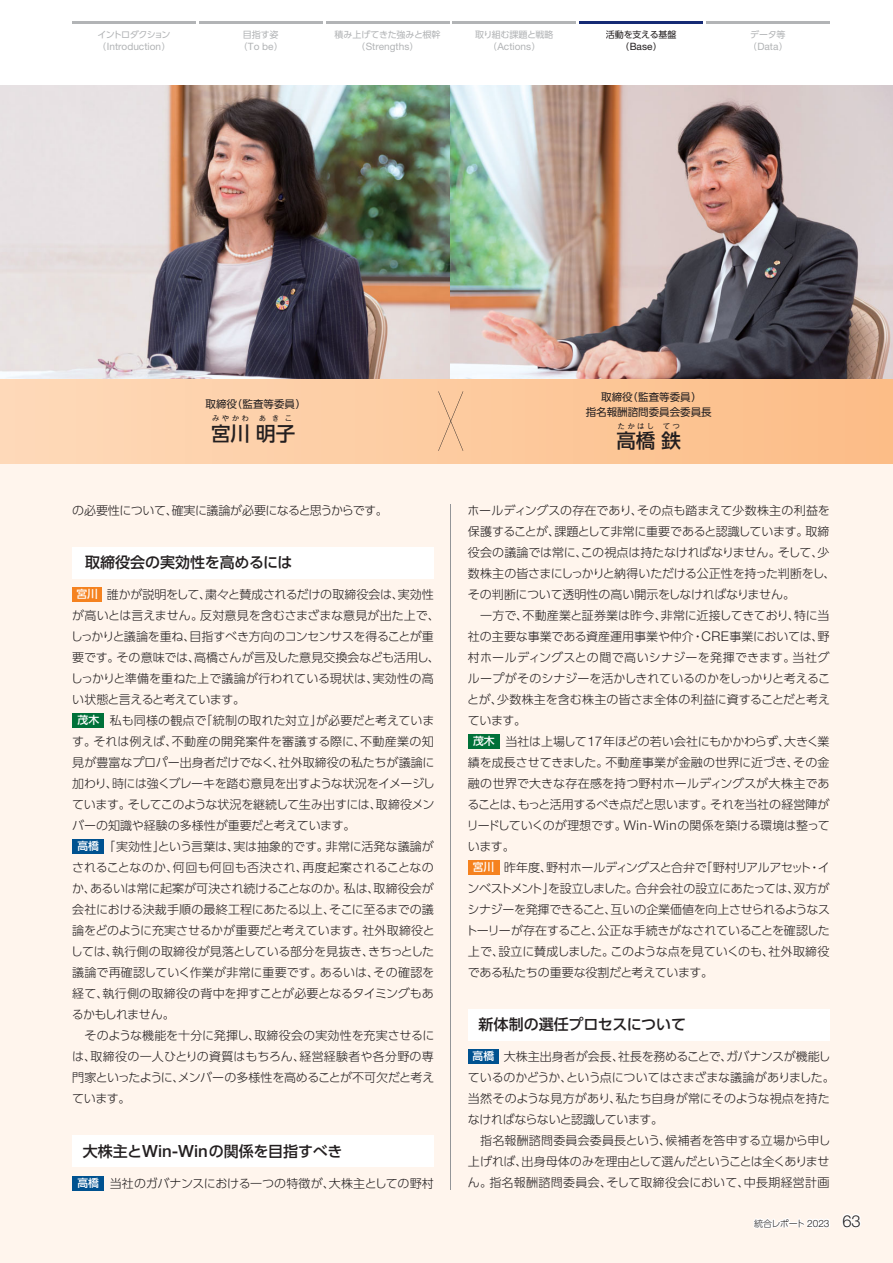
<style>
.page{position:relative;width:893px;height:1263px;background:#fff}
.page>*{position:absolute;margin:0;border:0;box-sizing:border-box;transform-origin:0 0}
.t1{font:19.5px "UD Shin Go Pr 6 Medium 90 pv RKSJ H";color:#231f20}
.t2{font:15px "UD Shin Go Pr 6 Medium 90 pv RKSJ H";letter-spacing:-.01em;color:#231f20}
.t3{font:12px/21px "UD Shin Go Pr 6 Light 90 pv RKSJ H";letter-spacing:-.01em;color:#231f20}
.t4{font:12px "UD Shin Go Pr 6 Light 90 pv RKSJ H";letter-spacing:-.03em;color:#231f20}
.t5{font:12px "UD Shin Go Pr 6 Light 90 pv RKSJ H";letter-spacing:.02em;color:#231f20}
.t6{font:12px "UD Shin Go Pr 6 Light 90 pv RKSJ H";letter-spacing:-.045em;color:#231f20}
.t7{font:12px "UD Shin Go Pr 6 Light 90 pv RKSJ H";letter-spacing:-.035em;color:#231f20}
.t8{font:12px "UD Shin Go Pr 6 Light 90 pv RKSJ H";letter-spacing:.03em;color:#231f20}
.t9{font:12px "UD Shin Go Pr 6 Light 90 pv RKSJ H";letter-spacing:.025em;color:#231f20}
.t10{font:12px "UD Shin Go Pr 6 Light 90 pv RKSJ H";letter-spacing:.015em;color:#231f20}
.t11{font:12px "UD Shin Go Pr 6 Light 90 pv RKSJ H";letter-spacing:.01em;color:#231f20}
.t12{font:12px "UD Shin Go Pr 6 Light 90 pv RKSJ H";letter-spacing:-.05em;color:#231f20}
.t13{font:12px "UD Shin Go Pr 6 Light 90 pv RKSJ H";letter-spacing:-.07em;color:#231f20}
.t14{font:10.5px/15px "UD Shin Go Pr 6 Regular 90 pv RKSJ H";color:#231f20;text-align:center}
.t15{font:10.05px "Helvetica Neue LT Pro";color:#b2b4b6}
.t16{font:10.05px "Helvetica Neue LT Pro";color:#231f20}
.t17{font:9px "UD Shin Go Pr 6 Regular 90 pv RKSJ H";letter-spacing:-.025em;color:#b2b4b6}
.t18{font:9px "UD Shin Go Pr 6 Light 90 pv RKSJ H";letter-spacing:-.075em;color:#231f20}
.t19{font:9px "UD Shin Go Pr 6 Regular 90 pv RKSJ H";letter-spacing:-.09em;color:#b2b4b6}
.t20{font:9px "UD Shin Go Pr 6 Regular 90 pv RKSJ H";letter-spacing:-.02em;color:#231f20}
.t21{font:7.5px "UD Shin Go Pr 6 Medium 90 pv RKSJ H";letter-spacing:.3em;color:#231f20}
.s1{font-family:"UD Shin Go Pr 6 Regular 90 pv RKSJ H";font-size:9px}
.s2{font-family:"UD Shin Go Pr 6 Medium 90 pv RKSJ H";font-size:10.8px;color:#fff}
.s3{font-family:"Helvetica Neue LT Pro";font-weight:500;font-size:16.8px}
.s4{font-family:"Helvetica Neue LT Pro";font-weight:300;font-size:13.5px}
.s5{color:#fff}
.s6{font-family:"Helvetica Neue LT Pro";font-weight:300;font-size:10.05px}
.s7{font-family:"Helvetica Neue LT Pro";font-weight:300;font-size:16.5px;color:#fff}
.s8{font-family:"Helvetica Neue LT Pro";font-weight:300;font-size:16.5px}
</style>
<div class="page">
<div style="left:0;top:136px;width:892px;height:1127px;background:#fff5ed"></div>
<div style="left:0;top:379px;width:892px;height:85px;background:linear-gradient(to right,#fedab9,#fcbd86)"></div>
<div style="left:72px;top:587px;width:30px;height:15px;background:#f5821f"></div>
<div style="left:72px;top:713px;width:32px;height:15px;background:#007139"></div>
<div style="left:72px;top:839px;width:32px;height:15px;background:#005290"></div>
<div style="left:72px;top:1176px;width:32px;height:15px;background:#005290"></div>
<div style="left:72px;top:547px;width:362px;height:31px;background:#fff"></div>
<div style="left:72px;top:1135px;width:362px;height:32px;background:#fff"></div>
<div style="left:468px;top:734px;width:31px;height:15px;background:#007139"></div>
<div style="left:468px;top:860px;width:31px;height:15px;background:#f5821f"></div>
<div style="left:468px;top:1049px;width:31px;height:15px;background:#005290"></div>
<div style="left:468px;top:1009px;width:361px;height:31px;background:#fff"></div>
<hr style="left:450px;top:504px;width:1px;height:685px;background:#939598">
<img style="left:0;top:85px;width:892px;height:294px">
<svg style="left:438px;top:391px;width:25px;height:60px"></svg>
<hr style="left:72px;top:21px;width:124px;height:3px;background:#b2b4b6">
<hr style="left:199px;top:21px;width:123px;height:3px;background:#b2b4b6">
<hr style="left:326px;top:21px;width:123px;height:3px;background:#b2b4b6">
<hr style="left:452px;top:21px;width:124px;height:3px;background:#b2b4b6">
<hr style="left:579px;top:21px;width:123px;height:3px;background:#162a75">
<hr style="left:706px;top:21px;width:123px;height:3px;background:#b2b4b6">
<p class="t19" style="left:97px;top:31px;width:74px">イントロダクション</p>
<p class="t15" style="left:97px;top:43px;width:75px"><span class="s1">（</span>Introduction<span class="s1">）</span></p>
<p class="t17" style="left:243px;top:31px;width:37px">目指す姿</p>
<p class="t15" style="left:238px;top:43px;width:46px"><span class="s1">（</span>To be<span class="s1">）</span></p>
<p class="t17" style="left:334px;top:31px;width:107px">積み上げてきた強みと根幹</p>
<p class="t15" style="left:356px;top:43px;width:64px"><span class="s1">（</span>Strengths<span class="s1">）</span></p>
<p class="t17" style="left:475px;top:31px;width:80px">取り組む課題と戦略</p>
<p class="t15" style="left:488px;top:43px;width:54px"><span class="s1">（</span>Actions<span class="s1">）</span></p>
<p class="t20" style="left:606px;top:31px;width:72px">活動を支える基盤</p>
<p class="t16" style="left:620px;top:43px;width:43px"><span class="s1">（</span>Base<span class="s1">）</span></p>
<p class="t17" style="left:750px;top:31px;width:37px">データ等</p>
<p class="t15" style="left:747px;top:43px;width:42px"><span class="s1">（</span>Data<span class="s1">）</span></p>
<p class="t14" style="left:205px;top:398px;width:102px">取締役（監査等委員）</p>
<h1 class="t1" style="left:211px;top:426px;width:86px">宮川明子</h1>
<p class="t21" style="left:212px;top:416px;width:38px">みやかわ</p>
<p class="t21" style="left:259px;top:416px;width:35px">あきこ</p>
<p class="t6" style="left:72px;top:506px;width:317px">の必要性について、確実に議論が必要になると思うからです。</p>
<p class="t2" style="left:85px;top:557px;width:209px">取締役会の実効性を高めるには</p>
<p class="t3" style="left:76px;top:586px;width:359px"><span class="s2">宮川</span> 誰かが説明をして、粛々と賛成されるだけの取締役会は、実効性</p>
<p class="t3" style="left:72px;top:607px;width:369px">が高いとは言えません。反対意見を含むさまざまな意見が出た上で、</p>
<p class="t4" style="left:71px;top:632px;width:364px">しっかりと議論を重ね、目指すべき方向のコンセンサスを得ることが重</p>
<p class="t3" style="left:72px;top:649px;width:369px">要です。その意味では、高橋さんが言及した意見交換会なども活用し、</p>
<p class="t3" style="left:71px;top:670px;width:364px">しっかりと準備を重ねた上で議論が行われている現状は、実効性の高</p>
<p class="t12" style="left:72px;top:695px;width:174px">い状態と言えると考えています。</p>
<p class="t3" style="left:77px;top:712px;width:358px"><span class="s2">茂木</span> 私も同様の観点で「統制の取れた対立」が必要だと考えていま</p>
<p class="t8" style="left:72px;top:737px;width:363px">す。それは例えば、不動産の開発案件を審議する際に、不動産業の知</p>
<p class="t3" style="left:72px;top:754px;width:363px">見が豊富なプロパー出身者だけでなく、社外取締役の私たちが議論に</p>
<p class="t4" style="left:72px;top:779px;width:364px">加わり、時には強くブレーキを踏む意見を出すような状況をイメージし</p>
<p class="t4" style="left:72px;top:800px;width:364px">ています。そしてこのような状況を継続して生み出すには、取締役メン</p>
<p class="t3" style="left:72px;top:817px;width:285px">バーの知識や経験の多様性が重要だと考えています。</p>
<p class="t3" style="left:77px;top:838px;width:358px"><span class="s2">高橋</span>「実効性」という言葉は、実は抽象的です。非常に活発な議論が</p>
<p class="t5" style="left:72px;top:863px;width:363px">されることなのか、何回も何回も否決され、再度起案されることなの</p>
<p class="t3" style="left:72px;top:880px;width:363px">か、あるいは常に起案が可決され続けることなのか。私は、取締役会が</p>
<p class="t3" style="left:72px;top:901px;width:363px">会社における決裁手順の最終工程にあたる以上、そこに至るまでの議</p>
<p class="t3" style="left:72px;top:922px;width:364px">論をどのように充実させるかが重要だと考えています。社外取締役と</p>
<p class="t3" style="left:71px;top:943px;width:365px">しては、執行側の取締役が見落としている部分を見抜き、きちっとした</p>
<p class="t3" style="left:72px;top:964px;width:363px">議論で再確認していく作業が非常に重要です。あるいは、その確認を</p>
<p class="t3" style="left:72px;top:985px;width:363px">経て、執行側の取締役の背中を押すことが必要となるタイミングもあ</p>
<p class="t13" style="left:72px;top:1010px;width:104px">るかもしれません。</p>
<p class="t3" style="left:72px;top:1027px;width:363px">　そのような機能を十分に発揮し、取締役会の実効性を充実させるに</p>
<p class="t9" style="left:72px;top:1052px;width:363px">は、取締役の一人ひとりの資質はもちろん、経営経験者や各分野の専</p>
<p class="t6" style="left:72px;top:1073px;width:363px">門家といったように、メンバーの多様性を高めることが不可欠だと考え</p>
<p class="t3" style="left:72px;top:1090px;width:60px">ています。</p>
<p class="t2" style="left:83px;top:1146px;width:261px">大株主と<span class="s3">Win-Win</span>の関係を目指すべき</p>
<p class="t3" style="left:77px;top:1175px;width:358px"><span class="s2">高橋</span> 当社のガバナンスにおける一つの特徴が、大株主としての野村</p>
<p class="t14" style="left:585px;top:391px;width:127px">取締役（監査等委員）<br>指名報酬諮問委員会委員長</p>
<h1 class="t1" style="left:616px;top:434px;width:66px">高橋鉄</h1>
<p class="t21" style="left:617px;top:423px;width:38px">たかはし</p>
<p class="t21" style="left:662px;top:423px;width:19px">てつ</p>
<p class="t3" style="left:467px;top:501px;width:364px">ホールディングスの存在であり、その点も踏まえて少数株主の利益を</p>
<p class="t4" style="left:468px;top:527px;width:363px">保護することが、課題として非常に重要であると認識しています。取締</p>
<p class="t3" style="left:468px;top:543px;width:363px">役会の議論では常に、この視点は持たなければなりません。そして、少</p>
<p class="t3" style="left:468px;top:564px;width:369px">数株主の皆さまにしっかりと納得いただける公正性を持った判断をし、</p>
<p class="t3" style="left:468px;top:585px;width:328px">その判断について透明性の高い開示をしなければなりません。</p>
<p class="t3" style="left:468px;top:606px;width:363px">　一方で、不動産業と証券業は昨今、非常に近接してきており、特に当</p>
<p class="t3" style="left:468px;top:627px;width:363px">社の主要な事業である資産運用事業や仲介・<span class="s4">CRE</span>事業においては、野</p>
<p class="t5" style="left:468px;top:653px;width:363px">村ホールディングスとの間で高いシナジーを発揮できます。当社グ</p>
<p class="t3" style="left:468px;top:669px;width:364px">ループがそのシナジーを活かしきれているのかをしっかりと考えるこ</p>
<p class="t3" style="left:467px;top:690px;width:364px">とが、少数株主を含む株主の皆さま全体の利益に資することだと考え</p>
<p class="t3" style="left:468px;top:711px;width:60px">ています。</p>
<p class="t4" style="left:473px;top:737px;width:358px"><span class="s2">茂木</span> 当社は上場して<span class="s4">17</span>年ほどの若い会社にもかかわらず、大きく業</p>
<p class="t10" style="left:468px;top:758px;width:363px">績を成長させてきました。不動産事業が金融の世界に近づき、その金</p>
<p class="t11" style="left:468px;top:779px;width:363px">融の世界で大きな存在感を持つ野村ホールディングスが大株主であ</p>
<p class="t3" style="left:467px;top:795px;width:363px">ることは、もっと活用するべき点だと思います。それを当社の経営陣が</p>
<p class="t3" style="left:467px;top:816px;width:364px">リードしていくのが理想です。<span class="s4">Win-Win</span>の関係を築ける環境は整って</p>
<p class="t3" style="left:468px;top:837px;width:48px">います。</p>
<p class="t7" style="left:472px;top:863px;width:359px"><span class="s2">宮川</span> 昨年度、野村ホールディングスと合弁で「野村リアルアセット・イ</p>
<p class="t4" style="left:467px;top:884px;width:363px">ンベストメント」を設立しました。合弁会社の設立にあたっては、双方が</p>
<p class="t4" style="left:467px;top:905px;width:364px">シナジーを発揮できること、互いの企業価値を向上させられるようなス</p>
<p class="t3" style="left:466px;top:921px;width:365px">トーリーが存在すること、公正な手続きがなされていることを確認した</p>
<p class="t3" style="left:468px;top:942px;width:363px">上で、設立に賛成しました。このような点を見ていくのも、社外取締役</p>
<p class="t3" style="left:468px;top:963px;width:247px">である私たちの重要な役割だと考えています。</p>
<p class="t2" style="left:478px;top:1019px;width:209px">新体制の選任プロセスについて</p>
<p class="t3" style="left:468px;top:1048px;width:368px;text-indent:5px"><span class="s2">高橋</span> 大株主出身者が会長、社長を務めることで、ガバナンスが機能しているのかどうか、という点についてはさまざまな議論がありました。当然そのような見方があり、私たち自身が常にそのような視点を持たなければならないと認識しています。<br>　指名報酬諮問委員会委員長という、候補者を答申する立場から申し上げれば、出身母体のみを理由として選んだということは全くありません。指名報酬諮問委員会、そして取締役会において、中長期経営計画</p>
<p class="t18" style="left:754px;top:1220px;width:108px"><span class="s5">統</span>合レポート <span class="s6">2023</span> <span class="s7">6</span><span class="s8">3</span></p>
</div>
